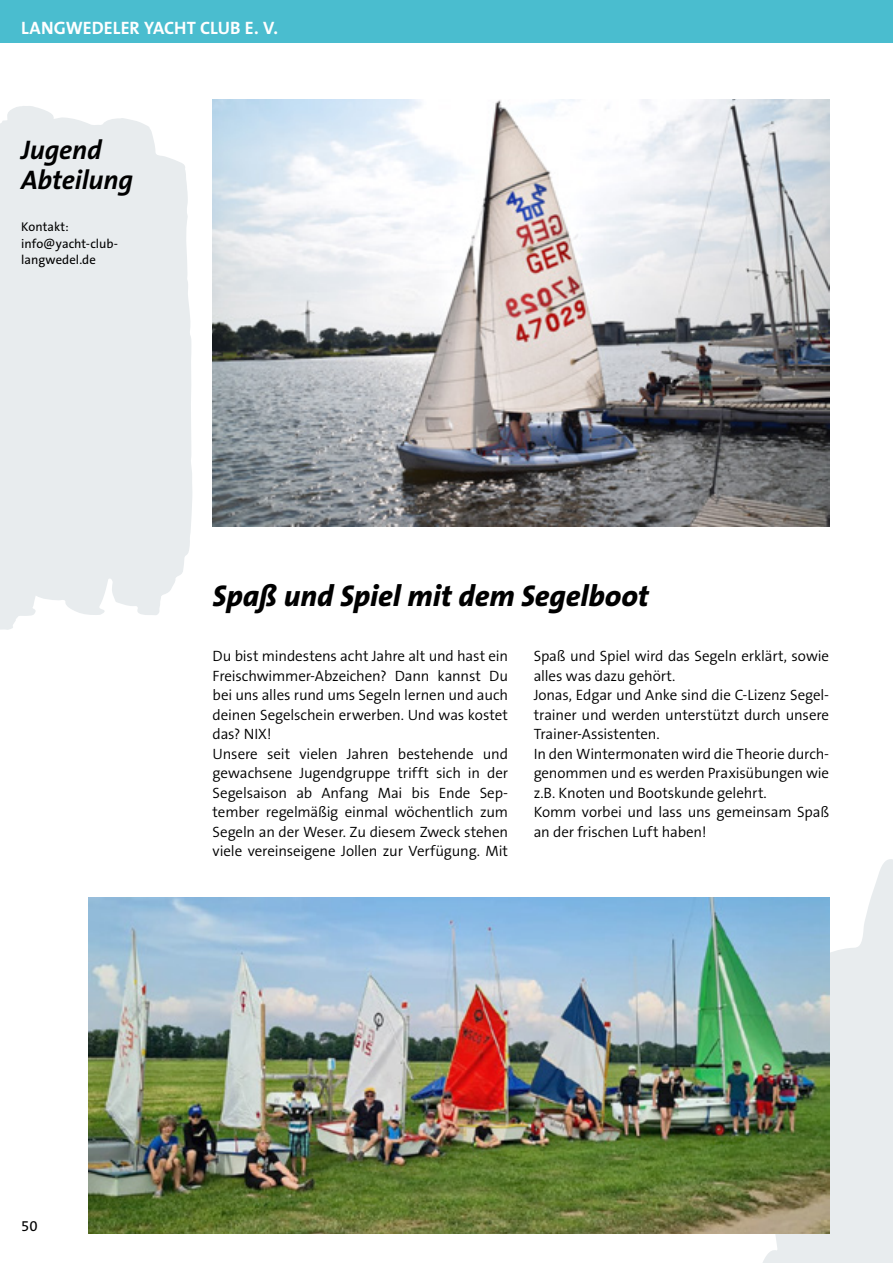
<style>
.page{position:relative;width:893px;height:1263px;background:#fff}
.page>*{position:absolute;margin:0;border:0;box-sizing:border-box;transform-origin:0 0}
.t1{font:italic 800 30px "The Sans B8";color:#000}
.t2{font:italic 700 27px/30px "The Sans B7";letter-spacing:-.005em;color:#000}
.t3{font:700 18px "The Sans B7";color:#fff}
.t4{font:300 15px/19.5px "The Sans B4";letter-spacing:-.01em;color:#000}
.t5{font:15px "The Sans B5 Plain";color:#000}
.t6{font:12.75px/16.5px "The Sans B5 Plain";color:#000}
</style>
<div class="page">
<svg style="left:0;top:106px;width:192px;height:524px;background:#eaedef"></svg>
<svg style="left:746px;top:859px;width:147px;height:404px;fill:#e8ecee"></svg>
<div style="left:0;top:0;width:893px;height:43px;background:#4abdcf"></div>
<img style="left:213px;top:99px;width:616px;height:427px">
<img style="left:88px;top:898px;width:741px;height:335px">
<p class="t3" style="left:21px;top:18px;width:258px">LANGWEDELER YACHT CLUB E. V.</p>
<h2 class="t2" style="left:21px;top:136px;width:113px">Jugend<br>Abteilung</h2>
<p class="t6" style="left:21px;top:219px;width:98px">Kontakt: info@yacht-club&shy;langwedel.de</p>
<h1 class="t1" style="left:213px;top:580px;width:438px">Spaß und Spiel mit dem Segelboot</h1>
<p class="t4" style="left:213px;top:647px;width:297px">Du bist mindestens acht Jahre alt und hast ein Freischwimmer-Abzeichen? Dann kannst Du bei uns alles rund ums Segeln lernen und auch deinen Segelschein erwerben. Und was kostet das? NIX!<br>Unsere seit vielen Jahren bestehende und gewachsene Jugendgruppe trifft sich in der Segelsaison ab Anfang Mai bis Ende Sep&shy;tember regelmäßig einmal wöchentlich zum Segeln an der Weser. Zu diesem Zweck stehen viele vereinseigene Jollen zur Verfügung. Mit</p>
<p class="t4" style="left:534px;top:647px;width:297px">Spaß und Spiel wird das Segeln erklärt, sowie alles was dazu gehört.<br>Jonas, Edgar und Anke sind die C-Lizenz Segel&shy;trainer und werden unterstützt durch unsere Trainer-Assistenten.<br>In den Wintermonaten wird die Theorie durch&shy;genommen und es werden Praxisübungen wie z.B. Knoten und Bootskunde gelehrt.<br>Komm vorbei und lass uns gemeinsam Spaß an der frischen Luft haben!</p>
<p class="t5" style="left:21px;top:1218px;width:18px">50</p>
</div>
